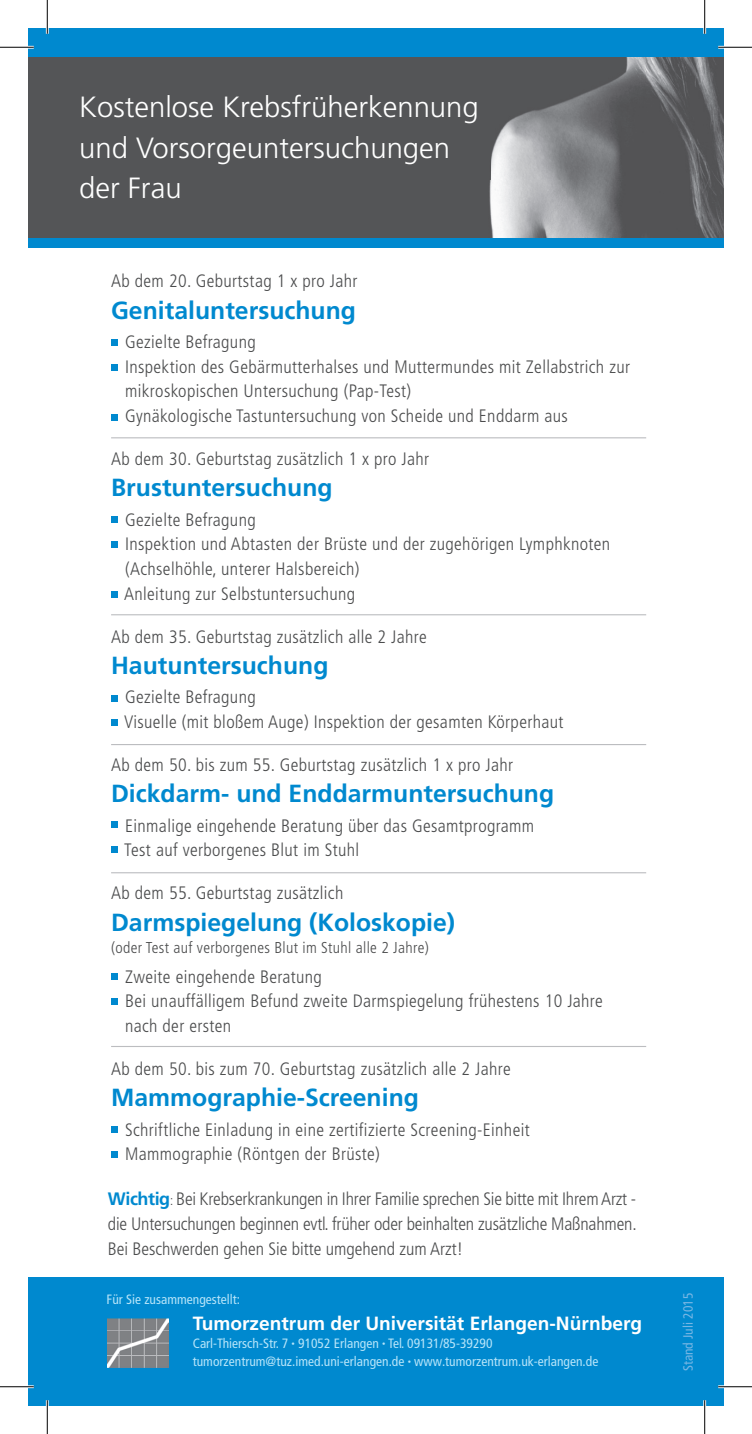
<style>
.page{position:relative;width:752px;height:1434px;background:#fff}
.page>*{position:absolute;margin:0;border:0;box-sizing:border-box;transform-origin:0 0}
.t1{font:300 29.25px/40.5px "Frutiger LT Pro";color:#fff}
.t2{font:700 24.75px "Frutiger LT Pro";color:#0089cf}
.t3{font:700 19.12px "Frutiger LT Pro";color:#fff}
.t4{font:300 condensed 18px/24.8px "Frutiger LT Pro";letter-spacing:.02em;color:#4b4c4d}
.t5{font:300 condensed 15.75px "Frutiger LT Pro";letter-spacing:.02em;color:#4b4c4d}
.t6{font:condensed 13.5px/18px "Frutiger LT Pro";color:#b6e4f9}
.t7{font:condensed 13.5px "Frutiger LT Pro";color:#77b6e4}
.s1{font-weight:700;font-stretch:normal;color:#0089cf}
.s2{font-stretch:normal;font-size:13.5px}
</style>
<div class="page">
<img style="left:28px;top:57px;width:695px;height:182px">
<div style="left:28px;top:239px;width:695px;height:9px;background:#0089cf"></div>
<div style="left:28px;top:28px;width:695px;height:29px;background:#0089cf"></div>
<svg style="left:111px;top:695px;width:6px;height:6px"></svg>
<div style="left:111px;top:719px;width:6px;height:7px;background:#0089cf"></div>
<div style="left:111px;top:339px;width:6px;height:7px;background:#0089cf"></div>
<div style="left:111px;top:364px;width:6px;height:7px;background:#0089cf"></div>
<svg style="left:111px;top:414px;width:6px;height:6px"></svg>
<div style="left:111px;top:541px;width:6px;height:7px;background:#0089cf"></div>
<div style="left:111px;top:591px;width:6px;height:7px;background:#0089cf"></div>
<svg style="left:111px;top:822px;width:6px;height:6px"></svg>
<svg style="left:111px;top:847px;width:6px;height:6px"></svg>
<svg style="left:111px;top:973px;width:6px;height:6px"></svg>
<svg style="left:111px;top:998px;width:6px;height:6px"></svg>
<div style="left:111px;top:1126px;width:6px;height:7px;background:#0089cf"></div>
<div style="left:111px;top:1151px;width:6px;height:7px;background:#0089cf"></div>
<hr style="left:111px;top:872px;width:535px;height:1px;background:#bcbdc0">
<hr style="left:111px;top:744px;width:535px;height:1px;background:#bcbdc0">
<hr style="left:111px;top:614px;width:535px;height:1px;background:#bcbdc0">
<hr style="left:111px;top:437px;width:535px;height:1px;background:#bcbdc0">
<hr style="left:111px;top:1046px;width:535px;height:1px;background:#bcbdc0">
<div style="left:28px;top:1277px;width:695px;height:129px;background:#0089cf"></div>
<img style="left:108px;top:1318px;width:61px;height:49px">
<svg style="left:111px;top:517px;width:6px;height:6px"></svg>
<hr style="left:0;top:46px;width:34px;height:3px;background:#fff">
<hr style="left:718px;top:46px;width:33px;height:3px;background:#fff">
<hr style="left:0;top:1385px;width:34px;height:3px;background:#fff">
<hr style="left:718px;top:1385px;width:33px;height:3px;background:#fff">
<hr style="left:46px;top:0;width:3px;height:34px;background:#fff">
<hr style="left:46px;top:1400px;width:3px;height:34px;background:#fff">
<hr style="left:703px;top:0;width:3px;height:34px;background:#fff">
<hr style="left:703px;top:1400px;width:3px;height:34px;background:#fff">
<hr style="left:0;top:47px;width:34px;height:1px;background:#000">
<hr style="left:718px;top:47px;width:33px;height:1px;background:#000">
<hr style="left:0;top:1386px;width:34px;height:1px;background:#000">
<hr style="left:718px;top:1386px;width:33px;height:1px;background:#000">
<hr style="left:47px;top:0;width:1px;height:34px;background:#000">
<hr style="left:47px;top:1400px;width:1px;height:34px;background:#000">
<hr style="left:704px;top:0;width:1px;height:34px;background:#000">
<hr style="left:704px;top:1400px;width:1px;height:34px;background:#000">
<h1 class="t1" style="left:79px;top:87px;width:401px">Kostenlose Krebsfrüherkennung und Vorsorgeuntersuchungen der Frau</h1>
<p class="t4" style="left:111px;top:269px;width:248px">Ab dem 20. Geburtstag 1 x pro Jahr</p>
<h2 class="t2" style="left:111px;top:296px;width:246px">Genitaluntersuchung</h2>
<p class="t4" style="left:125px;top:330px;width:506px">Gezielte Befragung<br>Inspektion des Gebärmutterhalses und Muttermundes mit Zellabstrich zur mikroskopischen Untersuchung (Pap-Test)<br>Gynäkologische Tastuntersuchung von Scheide und Enddarm aus</p>
<p class="t4" style="left:111px;top:447px;width:319px">Ab dem 30. Geburtstag zusätzlich 1 x pro Jahr</p>
<h2 class="t2" style="left:111px;top:473px;width:223px">Brustuntersuchung</h2>
<p class="t4" style="left:124px;top:507px;width:487px">Gezielte Befragung<br>Inspektion und Abtasten der Brüste und der zugehörigen Lymphknoten (Achselhöhle, unterer Halsbereich)<br>Anleitung zur Selbstuntersuchung</p>
<p class="t4" style="left:111px;top:624px;width:317px">Ab dem 35. Geburtstag zusätzlich alle 2 Jahre</p>
<h2 class="t2" style="left:111px;top:651px;width:219px">Hautuntersuchung</h2>
<p class="t4" style="left:124px;top:685px;width:441px">Gezielte Befragung<br>Visuelle (mit bloßem Auge) Inspektion der gesamten Körperhaut</p>
<p class="t4" style="left:111px;top:753px;width:403px">Ab dem 50. bis zum 55. Geburtstag zusätzlich 1 x pro Jahr</p>
<h2 class="t2" style="left:111px;top:779px;width:444px">Dickdarm- und Enddarmuntersuchung</h2>
<p class="t4" style="left:124px;top:813px;width:411px">Einmalige eingehende Beratung über das Gesamtprogramm<br>Test auf verborgenes Blut im Stuhl</p>
<p class="t4" style="left:111px;top:881px;width:234px">Ab dem 55. Geburtstag zusätzlich</p>
<h2 class="t2" style="left:111px;top:908px;width:345px">Darmspiegelung (Koloskopie)</h2>
<p class="t5" style="left:111px;top:939px;width:319px">(oder Test auf verborgenes Blut im Stuhl alle 2 Jahre)</p>
<p class="t4" style="left:125px;top:964px;width:479px">Zweite eingehende Beratung<br>Bei unauffälligem Befund zweite Darmspiegelung frühestens 10 Jahre nach der ersten</p>
<p class="t4" style="left:111px;top:1056px;width:401px">Ab dem 50. bis zum 70. Geburtstag zusätzlich alle 2 Jahre</p>
<h2 class="t2" style="left:111px;top:1083px;width:309px">Mammographie-Screening</h2>
<p class="t4" style="left:125px;top:1117px;width:406px">Schriftliche Einladung in eine zertifizierte Screening-Einheit<br>Mammographie (Röntgen der Brüste)</p>
<p class="t4" style="left:108px;top:1187px;width:530px;text-align:justify"><span class="s1">Wichtig</span><span class="s2">:</span> Bei Krebserkrankungen in Ihrer Familie sprechen Sie bitte mit Ihrem Arzt - die Untersuchungen beginnen evtl. früher oder beinhalten zusätzliche Maßnahmen.<br>Bei Beschwerden gehen Sie bitte umgehend zum Arzt!</p>
<p class="t6" style="left:107px;top:1290px;width:135px">Für Sie zusammengestellt:</p>
<p class="t7" style="left:680px;top:1371px;width:80px;rotate:-90deg">Stand Juli 2015</p>
<p class="t3" style="left:193px;top:1312px;width:451px">Tumorzentrum der Universität Erlangen-Nürnberg</p>
<p class="t6" style="left:193px;top:1335px;width:407px">Carl-Thiersch-Str. 7 <sup>•</sup> 91052 Erlangen <sup>•</sup> Tel. 09131/85-39290 tumorzentrum@tuz.imed.uni-erlangen.de <sup>•</sup> www.tumorzentrum.uk-erlangen.de</p>
</div>
